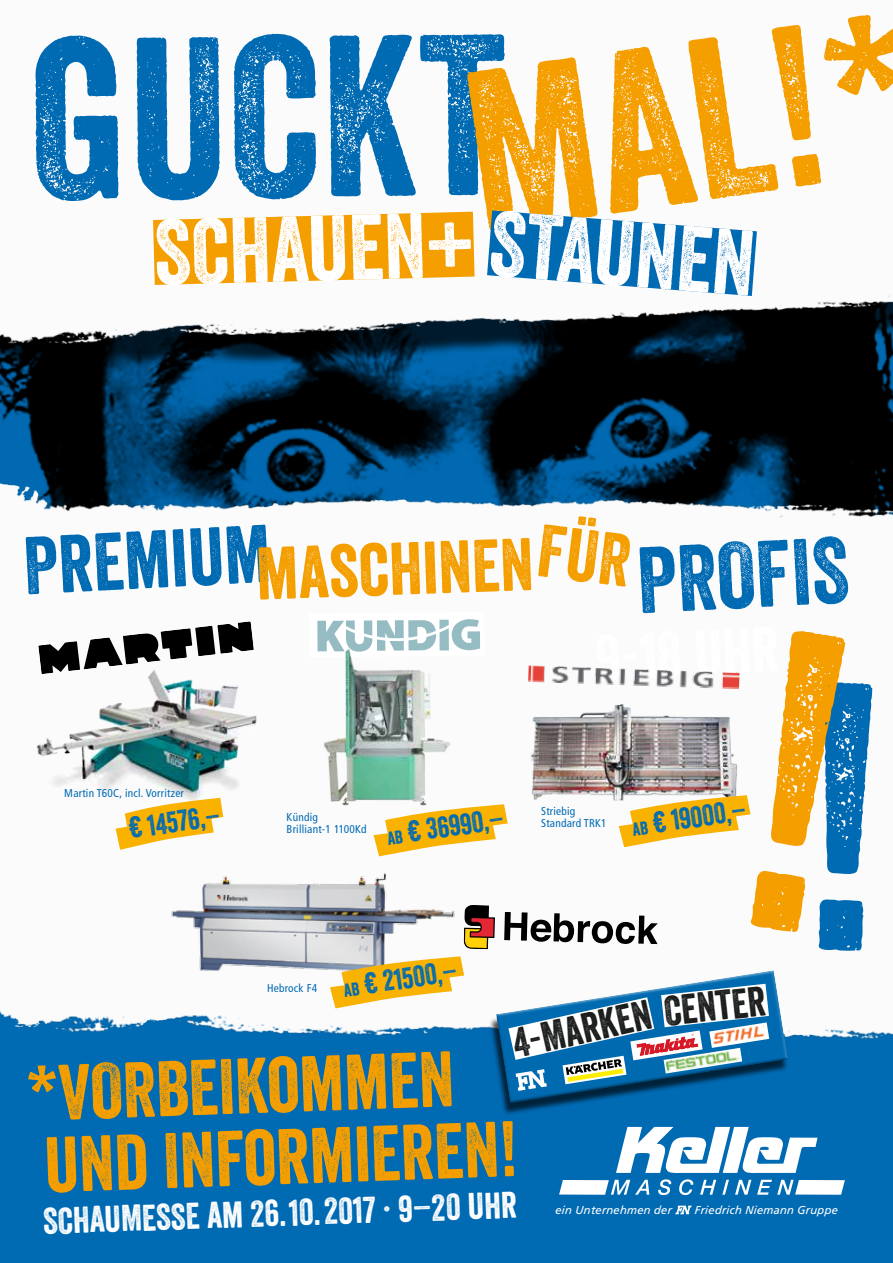
<style>
.page{position:relative;width:893px;height:1263px;background:#006ab3}
.page>*{position:absolute;margin:0;border:0;box-sizing:border-box;transform-origin:0 0}
.t1{font:221.25px "Veneer";color:#006ab3}
.t2{font:221.25px "Veneer";color:#f49e00}
.t3{font:90.9px "Veneer";color:#006ab3}
.t4{font:89.85px "Veneer";color:#fff}
.t5{font:79.05px "Veneer";color:#006ab3}
.t6{font:76.05px/72px "Veneer";color:#f49e00}
.t7{font:72px "Veneer";color:#f49e00}
.t8{font:40.65px "Veneer";color:#1b1d1d}
.t9{font:36px "Veneer";color:#fff}
.t10{font:28.8px "Veneer";color:#006ab3}
.t11{font:italic 11.4px "Frutiger";letter-spacing:.01em;color:#fff}
.t12{font:condensed 11.25px/12px "Frutiger";letter-spacing:.02em;color:#006ab3}
.s1{font-size:18px}
</style>
<div class="page">
<img style="left:0;top:375px;width:893px;height:101px">
<img style="left:0;top:476px;width:893px;height:563px">
<div style="left:0;top:0;width:893px;height:375px;background:#000;opacity:.75"></div>
<img style="left:0;top:0;width:893px;height:351px">
<svg style="left:559px;top:1127px;width:286px;height:68px"></svg>
<svg style="left:675px;top:1205px;width:17px;height:9px"></svg>
<svg style="left:153px;top:212px;width:322px;height:73px;background:#f4a81d"></svg>
<div style="left:488px;top:974px;width:301px;height:141px;background:#000;opacity:.67"></div>
<svg style="left:494px;top:969px;width:295px;height:136px"></svg>
<img style="left:710px;top:1022px;width:59px;height:25px">
<svg style="left:487px;top:210px;width:270px;height:86px"></svg>
<img style="left:163px;top:868px;width:299px;height:119px">
<img style="left:32px;top:649px;width:232px;height:156px">
<svg style="left:38px;top:621px;width:216px;height:53px;background:#939393"></svg>
<svg style="left:115px;top:776px;width:109px;height:89px;background:#efd99c"></svg>
<svg style="left:329px;top:957px;width:136px;height:64px;background:#f4d37e"></svg>
<div style="left:538px;top:515px;width:94px;height:72px;background:#fbfbfc"></div>
<svg style="left:309px;top:612px;width:563px;height:339px;background:#e4e2da"></svg>
<h1 class="t2" style="left:449px;top:19px;width:455px;rotate:-8deg">MAL!*</h1>
<h1 class="t1" style="left:27px;top:-14px;width:477px;rotate:-1deg">GUCKT</h1>
<h3 class="t4" style="left:493px;top:189px;width:267px;rotate:4deg">STAUNEN</h3>
<h3 class="t4" style="left:153px;top:197px;width:321px;rotate:-1deg">SCHAUEN+</h3>
<h3 class="t5" style="left:21px;top:518px;width:249px;rotate:-3deg">Premium</h3>
<h3 class="t7" style="left:254px;top:530px;width:279px;rotate:-2deg">maschinen</h3>
<h2 class="t3" style="left:634px;top:525px;width:213px;rotate:-3deg">PROFIS</h2>
<p class="t12" style="left:64px;top:787px;width:121px">Martin T60C, incl. Vorritzer</p>
<h3 class="t10" style="left:127px;top:811px;width:93px;rotate:-8deg">€ 14576,–</h3>
<p class="t12" style="left:287px;top:811px;width:82px">Kündig<br>Brilliant-1 1100Kd</p>
<h3 class="t10" style="left:384px;top:817px;width:119px;rotate:-8deg"><span class="s1">ab</span> € 36990,–</h3>
<h3 class="t10" style="left:630px;top:808px;width:116px;rotate:-8deg"><span class="s1">ab</span> € 19000,–</h3>
<p class="t12" style="left:541px;top:805px;width:67px">Striebig<br>Standard TRK1</p>
<h3 class="t10" style="left:341px;top:969px;width:116px;rotate:-8deg"><span class="s1">ab</span> € 21500,–</h3>
<p class="t12" style="left:267px;top:982px;width:52px">Hebrock F4</p>
<h3 class="t8" style="left:662px;top:986px;width:103px;rotate:-6deg">Center</h3>
<h3 class="t8" style="left:508px;top:1020px;width:142px;rotate:-13deg">4-Marken</h3>
<h3 class="t6" style="left:25px;top:1057px;width:491px;rotate:-2deg">*VORBEIKommen und Informieren!</h3>
<h3 class="t9" style="left:42px;top:1199px;width:476px;rotate:-2deg">SCHAUMESSE am 26.10.2017 · 9–20 Uhr</h3>
<p class="t11" style="left:555px;top:1204px;width:118px">ein Unternehmen der</p>
<p class="t11" style="left:695px;top:1204px;width:145px">Friedrich Niemann Gruppe</p>
</div>
